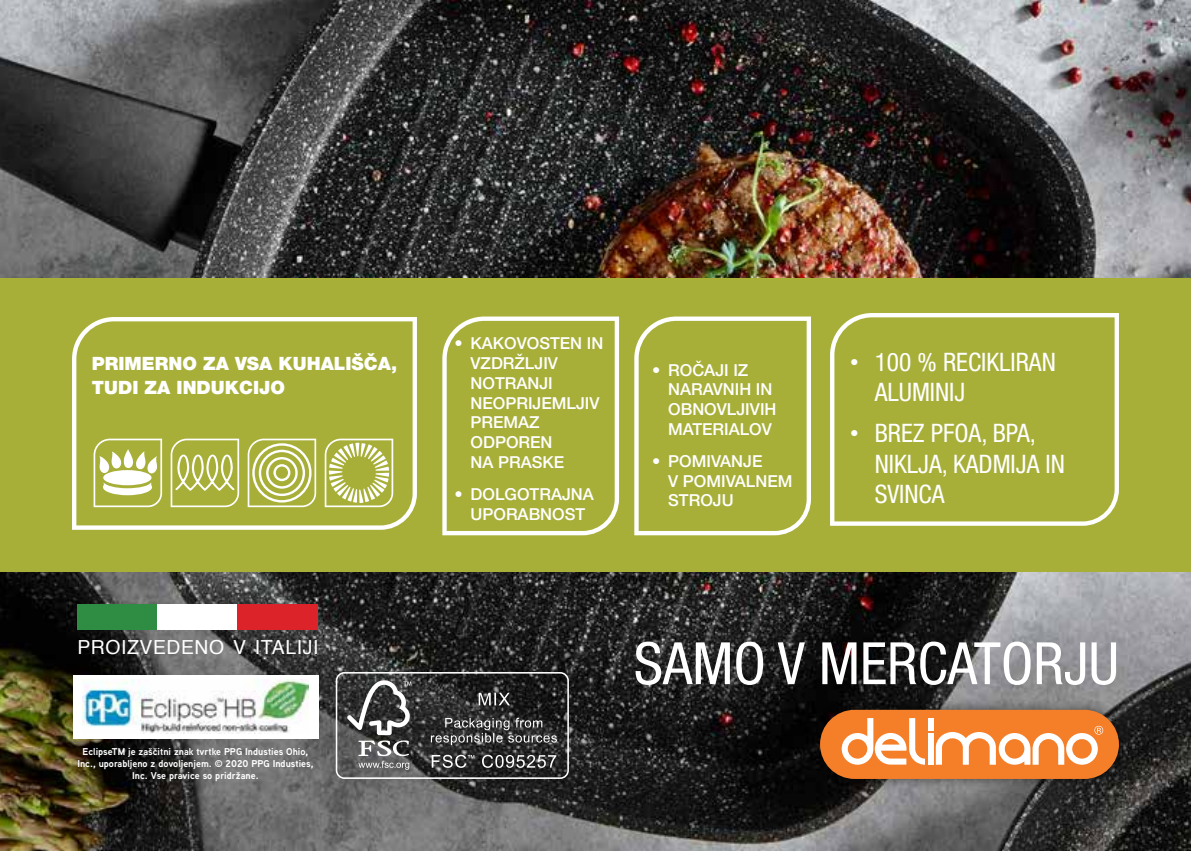
<style>
.page{position:relative;width:1191px;height:851px;background:#fff}
.page>*{position:absolute;margin:0;border:0;box-sizing:border-box;transform-origin:0 0}
.t1{font:condensed 58.4px "Helvetica Neue LT Pro";color:#fff}
.t2{font:condensed 25.4px/30.6px "Helvetica Neue LT Pro";color:#fff}
.t3{font:19.4px "Helvetica";letter-spacing:.03em;color:#fff}
.t4{font:900 18.4px/23.4px "Helvetica Neue LT Pro";color:#fff}
.t5{font:500 16.6px/19.8px "Helvetica Neue LT Pro";color:#fff}
.t6{font:700 9.8px/11.8px "Aaux Next";color:#fff;text-align:center}
.s1{font-weight:400}
.s2{font-family:"DIN Condensed";font-stretch:normal}
</style>
<div class="page">
<img style="left:0;top:0;width:1191px;height:850px">
<div style="left:0;top:279px;width:1191px;height:293px;background:#a7af39"></div>
<div style="left:808px;top:698px;width:322px;height:92px;background:#000;opacity:.55"></div>
<div style="left:820px;top:709px;width:299px;height:69px;background:#f57e29;border-radius:35px"></div>
<div style="left:928px;top:718px;width:5px;height:12px;background:#fff"></div>
<div style="left:928px;top:732px;width:5px;height:32px;background:#fff"></div>
<svg style="left:935px;top:725px;width:168px;height:39px"></svg>
<svg style="left:841px;top:718px;width:84px;height:46px"></svg>
<div style="left:77px;top:604px;width:80px;height:26px;background:#2e8c43"></div>
<div style="left:157px;top:604px;width:81px;height:26px;background:#fff"></div>
<div style="left:238px;top:604px;width:80px;height:26px;background:#db2329"></div>
<div style="left:73px;top:674px;width:246px;height:64px;background:#fff"></div>
<img style="left:83px;top:679px;width:225px;height:54px">
<svg style="left:442px;top:316px;width:177px;height:219px"></svg>
<svg style="left:634px;top:316px;width:177px;height:219px"></svg>
<svg style="left:830px;top:313px;width:289px;height:212px"></svg>
<svg style="left:72px;top:317px;width:345px;height:212px"></svg>
<svg style="left:248px;top:438px;width:68px;height:69px"></svg>
<svg style="left:325px;top:438px;width:68px;height:69px"></svg>
<svg style="left:94px;top:438px;width:68px;height:69px"></svg>
<svg style="left:171px;top:438px;width:68px;height:69px"></svg>
<svg style="left:336px;top:672px;width:233px;height:106px;background:#4c4c4c"></svg>
<p class="t5" style="left:470px;top:333px;width:134px;text-indent:-16px"><span class="s1">•</span> KAKOVOSTEN IN<br>VZDRŽLJIV<br>NOTRANJI<br>NEOPRIJEMLJIV<br>PREMAZ<br>ODPOREN<br>NA PRASKE</p>
<p class="t5" style="left:454px;top:483px;width:141px;text-align:center"><span class="s1">•</span> DOLGOTRAJNA<br>UPORABNOST</p>
<p class="t4" style="left:92px;top:352px;width:307px">PRIMERNO ZA VSA KUHALIŠČA,<br>TUDI ZA INDUKCIJO</p>
<p class="t5" style="left:668px;top:359px;width:110px;text-indent:-16px"><span class="s1">•</span> ROČAJI IZ<br>NARAVNIH IN<br>OBNOVLJIVIH<br>MATERIALOV</p>
<p class="t5" style="left:668px;top:450px;width:126px;text-indent:-16px"><span class="s1">•</span> POMIVANJE<br>V POMIVALNEM<br>STROJU</p>
<h2 class="t2" style="left:874px;top:346px;width:183px;text-indent:-26px"><span class="s2">•</span> 100 % RECIKLIRAN<br>ALUMINIJ</h2>
<h2 class="t2" style="left:874px;top:417px;width:192px;text-indent:-26px"><span class="s2">•</span> BREZ PFOA, BPA,<br>NIKLJA, KADMIJA IN<br>SVINCA</h2>
<p class="t3" style="left:77px;top:632px;width:242px">PROIZVEDENO V ITALIJI</p>
<p class="t6" style="left:77px;top:745px;width:237px">EclipseTM je zaščitni znak tvrtke PPG Industies Ohio,<br>Inc., uporabljeno z dovoljenjem. © 2020 PPG Industies,<br>Inc. Vse pravice so pridržane.</p>
<h1 class="t1" style="left:634px;top:629px;width:487px">SAMO V MERCATORJU</h1>
</div>
